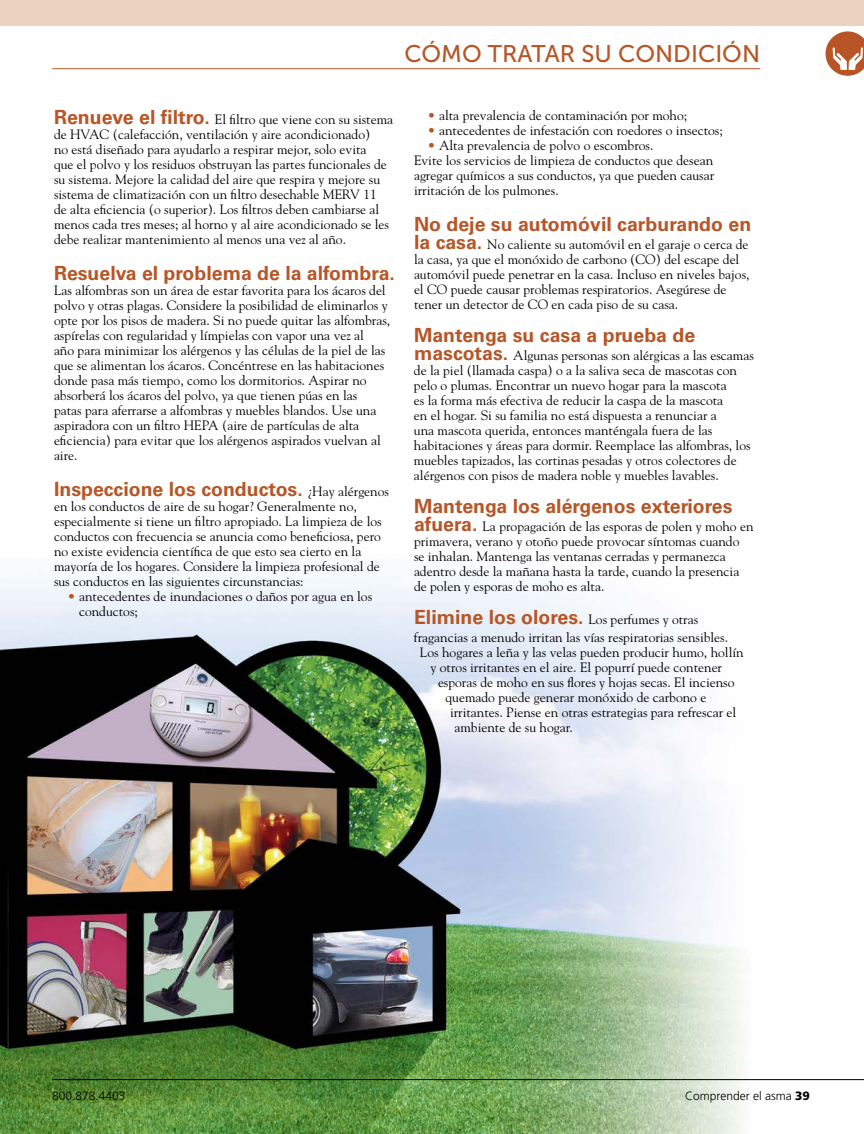
<style>
.page{position:relative;width:864px;height:1134px;background:#fff}
.page>*{position:absolute;margin:0;border:0;box-sizing:border-box;transform-origin:0 0}
.t1{font:24px "Museo Sans 500";color:#b75627}
.t2{font:700 19.5px "Univers";color:#b75627}
.t3{font:13.5px/15px "Goudy";color:#000}
.t4{font:300 12px "Frutiger";color:#000}
.s1{font-family:"Univers";font-weight:700;font-size:19.5px;color:#b75627}
.s2{font-family:"Goudy";font-weight:400;font-size:13.5px;color:#000}
.s3{color:#b75627}
.s4{font-weight:900}
</style>
<div class="page">
<img style="left:0;top:579px;width:864px;height:555px">
<div style="left:0;top:0;width:864px;height:25px;background:#ebd2c1"></div>
<svg style="left:826px;top:31px;width:38px;height:45px"></svg>
<hr style="left:52px;top:1079px;width:812px;height:1px;background:#000">
<hr style="left:52px;top:68px;width:708px;height:1px;background:#b75627">
<h1 class="t1" style="left:404px;top:40px;width:357px">CÓMO TRATAR SU CONDICIÓN</h1>
<p class="t3" style="left:54px;top:112px;width:341px"><span class="s1">Renueve el filtro.</span> El filtro que viene con su sistema de HVAC (calefacción, ventilación y aire acondicionado)<br>no está diseñado para ayudarlo a respirar mejor, solo evita<br>que el polvo y los residuos obstruyan las partes funcionales de su sistema. Mejore la calidad del aire que respira y mejore su sistema de climatización con un filtro desechable MERV 11<br>de alta eficiencia (o superior). Los filtros deben cambiarse al menos cada tres meses; al horno y al aire acondicionado se les debe realizar mantenimiento al menos una vez al año.</p>
<h2 class="t2" style="left:54px;top:262px;width:343px">Resuelva el problema de la alfombra.</h2>
<p class="t3" style="left:54px;top:283px;width:338px">Las alfombras son un área de estar favorita para los ácaros del polvo y otras plagas. Considere la posibilidad de eliminarlos y opte por los pisos de madera. Si no puede quitar las alfombras, aspírelas con regularidad y límpielas con vapor una vez al<br>año para minimizar los alérgenos y las células de la piel de las que se alimentan los ácaros. Concéntrese en las habitaciones donde pasa más tiempo, como los dormitorios. Aspirar no absorberá los ácaros del polvo, ya que tienen púas en las<br>patas para aferrarse a alfombras y muebles blandos. Use una aspiradora con un filtro HEPA (aire de partículas de alta eficiencia) para evitar que los alérgenos aspirados vuelvan al aire.</p>
<h2 class="t2" style="left:54px;top:478px;width:337px">Inspeccione los conductos. <span class="s2">¿Hay alérgenos</span></h2>
<p class="t3" style="left:54px;top:499px;width:329px">en los conductos de aire de su hogar? Generalmente no, especialmente si tiene un filtro apropiado. La limpieza de los conductos con frecuencia se anuncia como beneficiosa, pero no existe evidencia científica de que esto sea cierto en la mayoría de los hogares. Considere la limpieza profesional de sus conductos en las siguientes circunstancias:</p>
<p class="t3" style="left:79px;top:589px;width:295px;text-indent:-12px"><span class="s3">•</span> antecedentes de inundaciones o daños por agua en los conductos;</p>
<p class="t3" style="left:428px;top:108px;width:261px"><span class="s3">•</span> alta prevalencia de contaminación por moho;</p>
<p class="t3" style="left:428px;top:123px;width:297px"><span class="s3">•</span> antecedentes de infestación con roedores o insectos;</p>
<p class="t3" style="left:414px;top:138px;width:302px;text-indent:14px"><span class="s3">•</span> Alta prevalencia de polvo o escombros.<br>Evite los servicios de limpieza de conductos que desean agregar químicos a sus conductos, ya que pueden causar irritación de los pulmones.</p>
<h2 class="t2" style="left:414px;top:213px;width:339px">No deje su automóvil carburando en</h2>
<p class="t3" style="left:414px;top:237px;width:337px"><span class="s1">la casa.</span> No caliente su automóvil en el garaje o cerca de la casa, ya que el monóxido de carbono (CO) del escape del automóvil puede penetrar en la casa. Incluso en niveles bajos, el CO puede causar problemas respiratorios. Asegúrese de tener un detector de CO en cada piso de su casa.</p>
<h2 class="t2" style="left:414px;top:324px;width:283px">Mantenga su casa a prueba de</h2>
<p class="t3" style="left:414px;top:348px;width:341px"><span class="s1">mascotas.</span> Algunas personas son alérgicas a las escamas de la piel (llamada caspa) o a la saliva seca de mascotas con pelo o plumas. Encontrar un nuevo hogar para la mascota<br>es la forma más efectiva de reducir la caspa de la mascota<br>en el hogar. Si su familia no está dispuesta a renunciar a<br>una mascota querida, entonces manténgala fuera de las habitaciones y áreas para dormir. Reemplace las alfombras, los muebles tapizados, las cortinas pesadas y otros colectores de alérgenos con pisos de madera noble y muebles lavables.</p>
<h2 class="t2" style="left:414px;top:495px;width:320px">Mantenga los alérgenos exteriores</h2>
<p class="t3" style="left:414px;top:519px;width:341px"><span class="s1">afuera.</span> La propagación de las esporas de polen y moho en primavera, verano y otoño puede provocar síntomas cuando<br>se inhalan. Mantenga las ventanas cerradas y permanezca adentro desde la mañana hasta la tarde, cuando la presencia de polen y esporas de moho es alta.</p>
<h2 class="t2" style="left:414px;top:606px;width:286px">Elimine los olores. <span class="s2">Los perfumes y otras</span></h2>
<p class="t3" style="left:414px;top:630px;width:316px">fragancias a menudo irritan las vías respiratorias sensibles.</p>
<p class="t3" style="left:420px;top:645px;width:325px">Los hogares a leña y las velas pueden producir humo, hollín</p>
<p class="t3" style="left:430px;top:660px;width:293px">y otros irritantes en el aire. El popurrí puede contener</p>
<p class="t3" style="left:438px;top:675px;width:298px">esporas de moho en sus flores y hojas secas. El incienso</p>
<p class="t3" style="left:446px;top:690px;width:262px">quemado puede generar monóxido de carbono e</p>
<p class="t3" style="left:450px;top:705px;width:288px">irritantes. Piense en otras estrategias para refrescar el</p>
<p class="t3" style="left:454px;top:720px;width:120px">ambiente de su hogar.</p>
<p class="t4" style="left:52px;top:1089px;width:75px">800.878.4403</p>
<p class="t4" style="left:685px;top:1089px;width:126px">Comprender el asma <span class="s4">39</span></p>
</div>
